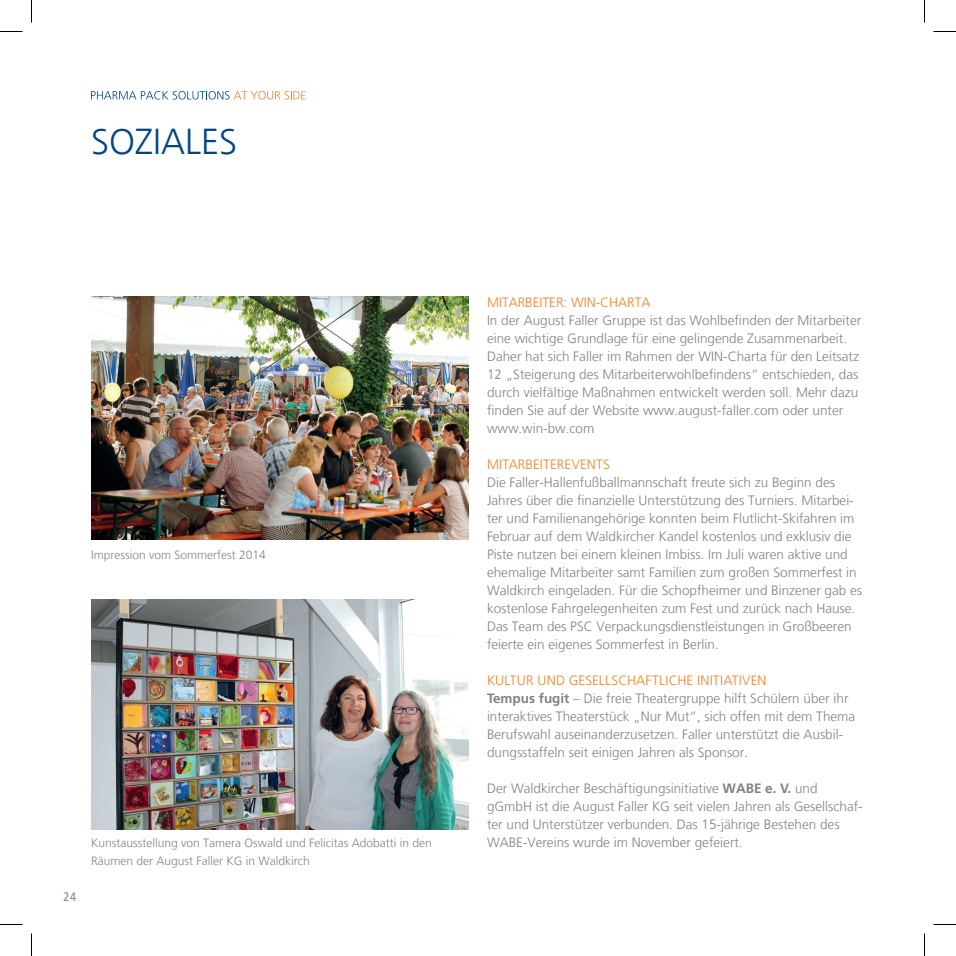
<style>
.page{position:relative;width:956px;height:956px;background:#fff}
.page>*{position:absolute;margin:0;border:0;box-sizing:border-box;transform-origin:0 0}
.t1{font:300 36px "Frutiger LT";color:#004684}
.t2{font:300 13.5px/18px "Frutiger LT";color:#808285}
.t3{font:300 13.5px "Frutiger LT";color:#f48026}
.t4{font:condensed 12.3px "Frutiger LT";color:#808285}
.t5{font:300 12px/18px "Frutiger LT";color:#808285}
.s1{color:#f48026}
.s2{font-family:"Frutiger LT Std";font-weight:700}
.s3{font-weight:700}
</style>
<div class="page">
<svg style="left:91px;top:91px;width:214px;height:9px"></svg>
<img style="left:91px;top:296px;width:378px;height:243px">
<img style="left:91px;top:599px;width:378px;height:230px">
<svg style="left:0;top:31px;width:22px;height:1px"></svg>
<svg style="left:933px;top:31px;width:23px;height:1px"></svg>
<svg style="left:0;top:924px;width:22px;height:1px"></svg>
<svg style="left:933px;top:924px;width:23px;height:1px"></svg>
<svg style="left:31px;top:0;width:1px;height:23px"></svg>
<svg style="left:31px;top:933px;width:1px;height:23px"></svg>
<svg style="left:924px;top:0;width:1px;height:23px"></svg>
<svg style="left:924px;top:933px;width:1px;height:23px"></svg>
<h1 class="t1" style="left:91px;top:121px;width:147px">SOZIALES</h1>
<p class="t5" style="left:91px;top:546px;width:176px">Impression vom Sommerfest 2014</p>
<p class="t4" style="left:63px;top:890px;width:14px">24</p>
<p class="t5" style="left:91px;top:834px;width:342px">Kunstausstellung von Tamera Oswald und Felicitas Adobatti in den<br>Räumen der August Faller KG in Waldkirch</p>
<p class="t3" style="left:487px;top:295px;width:165px">MITARBEITER: WIN-CHARTA</p>
<p class="t2" style="left:487px;top:312px;width:376px">In der August Faller Gruppe ist das Wohlbefinden der Mitarbeiter eine wichtige Grundlage für eine gelingende Zusammenarbeit.<br>Daher hat sich Faller im Rahmen der WIN-Charta für den Leitsatz 12 „Steigerung des Mitarbeiterwohlbefindens“ entschieden, das durch vielfältige Maßnahmen entwickelt werden soll. Mehr dazu finden Sie auf der Website www.august-faller.com oder unter www.win-bw.com</p>
<p class="t3" style="left:487px;top:457px;width:125px">MITARBEITEREVENTS</p>
<p class="t2" style="left:487px;top:474px;width:377px">Die Faller-Hallenfußballmannschaft freute sich zu Beginn des Jahres über die finanzielle Unterstützung des Turniers. Mitarbei&shy;ter und Familienangehörige konnten beim Flutlicht-Skifahren im Februar auf dem Waldkircher Kandel kostenlos und exklusiv die Piste nutzen bei einem kleinen Imbiss. Im Juli waren aktive und ehemalige Mitarbeiter samt Familien zum großen Sommerfest in Waldkirch eingeladen. Für die Schopfheimer und Binzener gab es kostenlose Fahrgelegenheiten zum Fest und zurück nach Hause.<br>Das Team des PSC Verpackungsdienstleistungen in Großbeeren feierte ein eigenes Sommerfest in Berlin.</p>
<p class="t2" style="left:487px;top:671px;width:370px"><span class="s1">KULTUR UND GESELLSCHAFTLICHE INITIATIVEN<br></span><span class="s2">Tempus fugit</span> – Die freie Theatergruppe hilft Schülern über ihr interaktives Theaterstück „Nur Mut“, sich offen mit dem Thema Berufswahl auseinanderzusetzen. Faller unterstützt die Ausbil&shy;dungsstaffeln seit einigen Jahren als Sponsor.</p>
<p class="t2" style="left:487px;top:779px;width:377px">Der Waldkircher Beschäftigungsinitiative <span class="s3">WABE e. V.</span> und gGmbH ist die August Faller KG seit vielen Jahren als Gesellschaf&shy;ter und Unterstützer verbunden. Das 15-jährige Bestehen des WABE-Vereins wurde im November gefeiert.</p>
</div>
